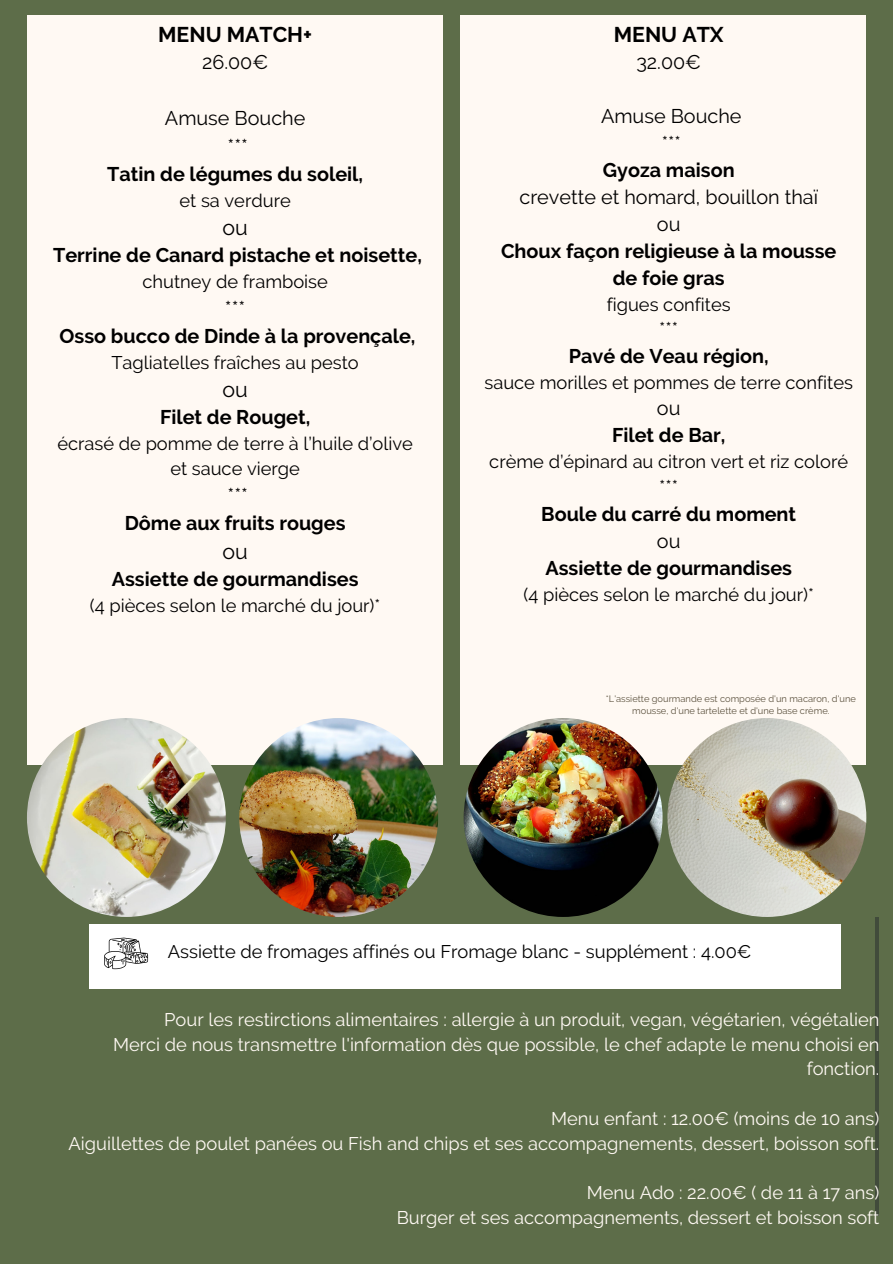
<style>
.page{position:relative;width:893px;height:1264px;background:#fff}
.page>*{position:absolute;margin:0;border:0;box-sizing:border-box;transform-origin:0 0}
.t1{font:700 21.3px "Raleway";color:#000}
.t2{font:21.3px "Raleway";color:#000}
.t3{font:700 19.8px/27px "Raleway";color:#000;text-align:center}
.t4{font:19.8px "Raleway";color:#000}
.t5{font:18.3px/24.8px "Raleway";color:#fff9f3;text-align:right}
.t6{font:18.3px/24.8px "Raleway";color:#000;text-align:center}
.t7{font:9.3px/12.5px "Raleway";color:#5d5340;text-align:center}
.s1{font-weight:400}
</style>
<div class="page">
<div style="left:0;top:0;width:892px;height:1263px;background:#5d6d49"></div>
<div style="left:28px;top:15px;width:305px;height:553px;background:#fff9f3"></div>
<div style="left:137px;top:15px;width:305px;height:553px;background:#fff9f3"></div>
<div style="left:28px;top:211px;width:305px;height:554px;background:#fff9f3"></div>
<div style="left:137px;top:211px;width:305px;height:554px;background:#fff9f3"></div>
<div style="left:459px;top:15px;width:305px;height:553px;background:#fff9f3"></div>
<div style="left:560px;top:15px;width:305px;height:553px;background:#fff9f3"></div>
<div style="left:459px;top:211px;width:305px;height:554px;background:#fff9f3"></div>
<div style="left:560px;top:211px;width:305px;height:554px;background:#fff9f3"></div>
<svg style="left:875px;top:917px;width:3px;height:298px"></svg>
<div style="left:89px;top:924px;width:751px;height:64px;background:#fff"></div>
<img style="left:463px;top:718px;width:199px;height:199px;border-radius:50%">
<img style="left:27px;top:718px;width:199px;height:199px;border-radius:50%">
<img style="left:239px;top:718px;width:199px;height:199px;border-radius:50%">
<img style="left:667px;top:718px;width:199px;height:199px;border-radius:50%">
<svg style="left:104px;top:937px;width:44px;height:32px"></svg>
<p class="t1" style="left:158px;top:22px;width:155px">MENU MATCH+</p>
<p class="t4" style="left:202px;top:50px;width:68px">26.00€</p>
<h1 class="t4" style="left:165px;top:106px;width:142px">Amuse Bouche</h1>
<h1 class="t2" style="left:228px;top:134px;width:22px">***</h1>
<h1 class="t3" style="left:107px;top:161px;width:257px">Tatin de légumes du soleil,</h1>
<h1 class="t6" style="left:179px;top:188px;width:113px">et sa verdure</h1>
<h1 class="t2" style="left:222px;top:215px;width:27px">ou</h1>
<h1 class="t3" style="left:53px;top:242px;width:370px">Terrine de Canard pistache et noisette,</h1>
<h1 class="t6" style="left:142px;top:269px;width:187px">chutney de framboise</h1>
<h1 class="t2" style="left:225px;top:296px;width:22px">***</h1>
<h1 class="t3" style="left:60px;top:323px;width:357px">Osso bucco de Dinde à la provençale,</h1>
<h1 class="t6" style="left:111px;top:350px;width:249px">Tagliatelles fraîches au pesto</h1>
<h1 class="t2" style="left:222px;top:377px;width:27px">ou</h1>
<h1 class="t3" style="left:160px;top:404px;width:152px">Filet de Rouget,</h1>
<h1 class="t6" style="left:57px;top:431px;width:357px">écrasé de pomme de terre à l’huile d’olive et sauce vierge</h1>
<h1 class="t2" style="left:228px;top:483px;width:22px">***</h1>
<h1 class="t3" style="left:125px;top:509px;width:222px">Dôme aux fruits rouges</h1>
<h1 class="t2" style="left:222px;top:539px;width:27px">ou</h1>
<h1 class="t3" style="left:112px;top:566px;width:248px">Assiette de gourmandises</h1>
<h1 class="t6" style="left:90px;top:593px;width:292px">(4 pièces selon le marché du jour)*</h1>
<h2 class="t1" style="left:613px;top:22px;width:111px">MENU ATX</h2>
<h2 class="t4" style="left:636px;top:50px;width:66px">32.00€</h2>
<p class="t3" style="left:501px;top:102px;width:337px"><span class="s1">Amuse Bouche<br>***<br></span>Gyoza maison<br><span class="s1">crevette et homard, bouillon thaï<br>ou<br></span>Choux façon religieuse à la mousse de foie gras</p>
<p class="t6" style="left:606px;top:292px;width:125px">figues confites</p>
<p class="t3" style="left:568px;top:316px;width:201px"><span class="s1">***<br></span>Pavé de Veau région,</p>
<p class="t6" style="left:484px;top:370px;width:370px">sauce morilles et pommes de terre confites</p>
<p class="t3" style="left:612px;top:395px;width:115px"><span class="s1">ou<br></span>Filet de Bar,</p>
<p class="t6" style="left:489px;top:449px;width:360px">crème d’épinard au citron vert et riz coloré</p>
<p class="t3" style="left:541px;top:473px;width:256px"><span class="s1">***<br></span>Boule du carré du moment <span class="s1">ou<br></span>Assiette de gourmandises</p>
<p class="t6" style="left:523px;top:582px;width:292px">(4 pièces selon le marché du jour)*</p>
<p class="t7" style="left:606px;top:692px;width:251px">*L'assiette gourmande est composée d'un macaron, d'une mousse, d'une tartelette et d'une base crème.</p>
<p class="t6" style="left:168px;top:939px;width:585px">Assiette de fromages affinés ou Fromage blanc - supplément : 4.00€</p>
<p class="t5" style="left:113px;top:1007px;width:767px">Pour les restirctions alimentaires : allergie à un produit, vegan, végétarien, végétalien<br>Merci de nous transmettre l'information dès que possible, le chef adapte le menu choisi en fonction.</p>
<h1 class="t5" style="left:69px;top:1106px;width:812px">Menu enfant : 12.00€ (moins de 10 ans)<br>Aiguillettes de poulet panées ou Fish and chips et ses accompagnements, dessert, boisson soft.</h1>
<h2 class="t5" style="left:397px;top:1180px;width:484px">Menu Ado : 22.00€ ( de 11 à 17 ans)<br>Burger et ses accompagnements, dessert et boisson soft</h2>
</div>
